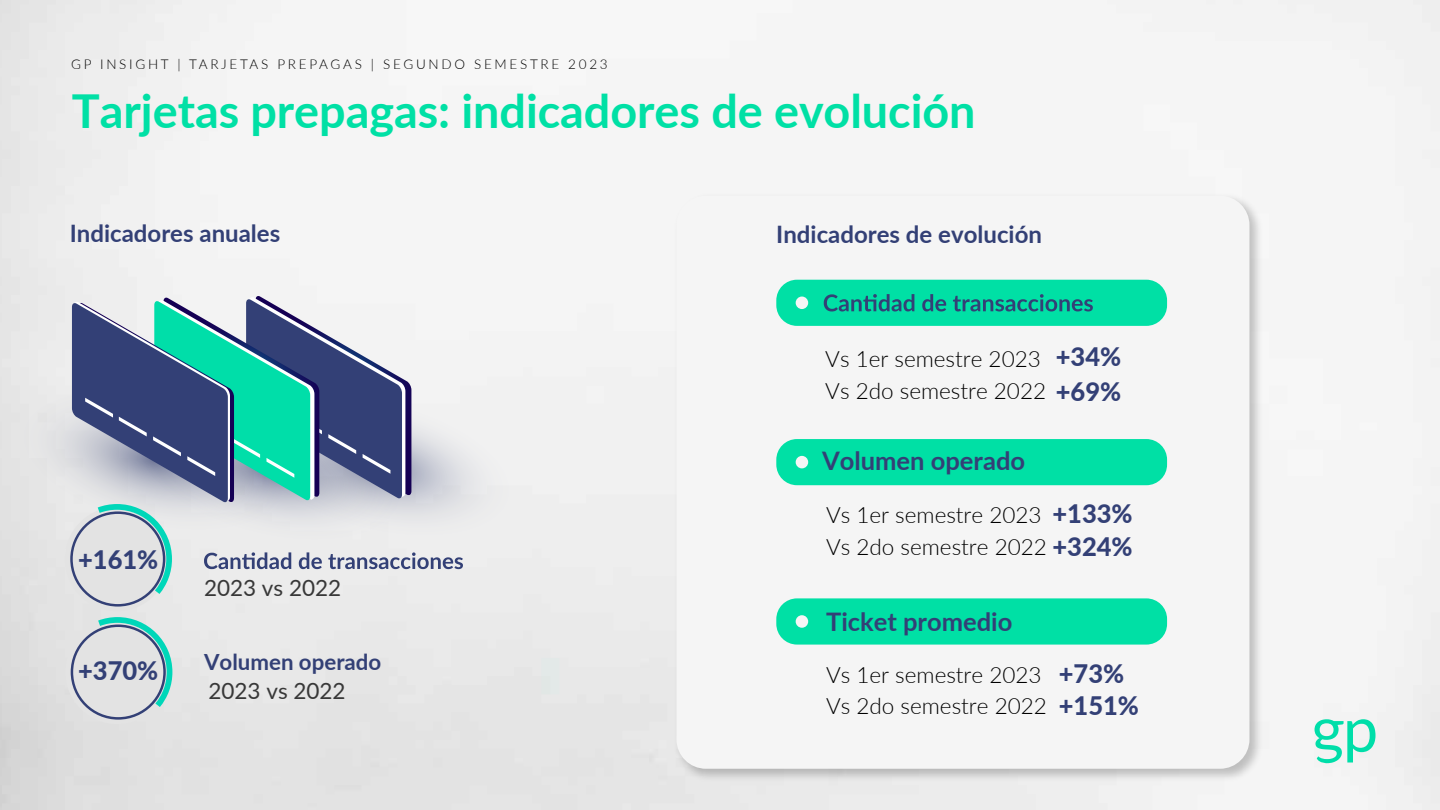
<style>
.page{position:relative;width:1440px;height:810px;background:#fff}
.page>*{position:absolute;margin:0;border:0;box-sizing:border-box;transform-origin:0 0}
.t1{font:700 46.8px "Lato";color:#00e0a5}
.t2{font:800 25.5px/33.3px "Lato";color:#334076}
.t3{font:700 25.5px "Lato";color:#334076}
.t4{font:700 24px "Lato";color:#334076}
.t5{font:300 22.5px/31.5px "Lato";color:#000}
.t6{font:22.5px "Lato";color:#383838}
.t7{font:700 22.27px "Lato";color:#334076}
.t8{font:300 13.5px "Lato";letter-spacing:.2em;color:#000}
</style>
<div class="page">
<svg style="left:0;top:0;width:1px;height:810px"></svg>
<img style="left:670px;top:190px;width:596px;height:595px">
<div style="left:676px;top:196px;width:573px;height:573px;background:#f5f5f5;border-radius:29px"></div>
<div style="left:776px;top:280px;width:391px;height:46px;background:#00e0a5;border-radius:21px"></div>
<svg style="left:824px;top:294px;width:269px;height:17px"></svg>
<div style="left:796px;top:297px;width:12px;height:12px;background:#f6f6f6;border-radius:50%"></div>
<div style="left:776px;top:439px;width:391px;height:46px;background:#00e0a5;border-radius:21px"></div>
<div style="left:796px;top:456px;width:12px;height:12px;background:#f6f6f6;border-radius:50%"></div>
<div style="left:776px;top:598px;width:391px;height:47px;background:#00e0a5;border-radius:21px"></div>
<div style="left:796px;top:615px;width:12px;height:13px;background:#f6f6f6;border-radius:50%"></div>
<svg style="left:1315px;top:719px;width:60px;height:44px"></svg>
<div style="left:65px;top:620px;width:105px;height:104px;background:#e3e3e3;border-radius:50%"></div>
<svg style="left:71px;top:614px;width:104px;height:106px"></svg>
<svg style="left:17px;top:296px;width:512px;height:311px"></svg>
<p class="t8" style="left:71px;top:55px;width:538px">GP INSIGHT | TARJETAS PREPAGAS | SEGUNDO SEMESTRE 2023</p>
<h1 class="t1" style="left:72px;top:77px;width:905px">Tarjetas prepagas: indicadores de evolución</h1>
<p class="t4" style="left:70px;top:216px;width:212px">Indicadores anuales</p>
<p class="t4" style="left:776px;top:217px;width:267px">Indicadores de evolución</p>
<p class="t2" style="left:78px;top:542px;width:82px">+161%</p>
<p class="t2" style="left:78px;top:653px;width:82px">+370%</p>
<p class="t6" style="left:204px;top:571px;width:139px">2023 vs 2022</p>
<p class="t7" style="left:204px;top:646px;width:179px">Volumen operado</p>
<p class="t6" style="left:208px;top:674px;width:139px">2023 vs 2022</p>
<p class="t5" style="left:825px;top:343px;width:222px">Vs 1er semestre 2023<br>Vs 2do semestre 2022</p>
<p class="t2" style="left:1056px;top:338px;width:67px;line-height:35.4px">+34% +69%</p>
<p class="t3" style="left:822px;top:442px;width:205px">Volumen operado</p>
<p class="t5" style="left:826px;top:498px;width:222px">Vs 1er semestre 2023<br>Vs 2do semestre 2022</p>
<p class="t2" style="left:1052px;top:496px;width:82px">+133% +324%</p>
<p class="t3" style="left:826px;top:603px;width:188px">Ticket promedio</p>
<p class="t5" style="left:826px;top:658px;width:222px">Vs 1er semestre 2023<br>Vs 2do semestre 2022</p>
<p class="t2" style="left:1059px;top:656px;width:82px;line-height:32.5px">+73% +151%</p>
</div>
